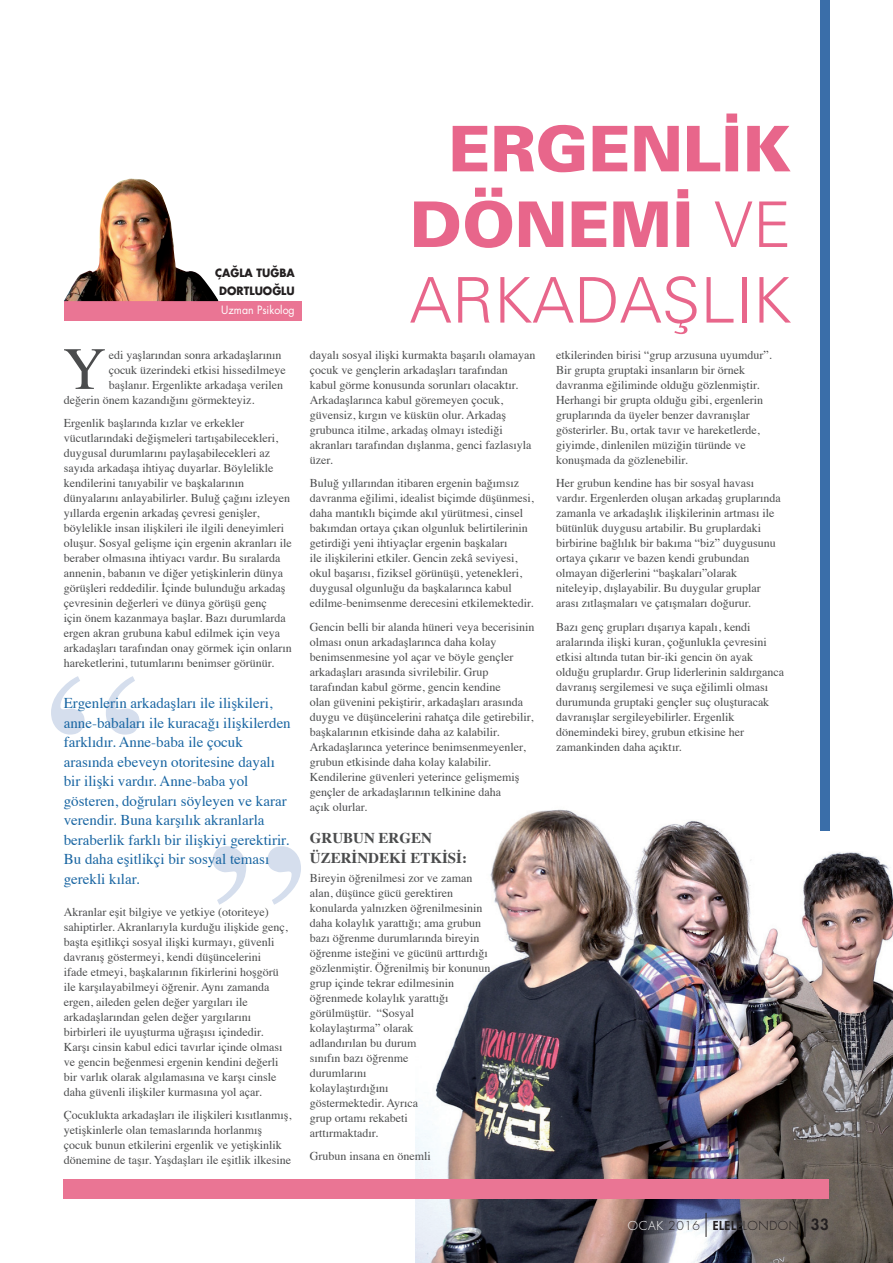
<style>
.page{position:relative;width:893px;height:1263px;background:#fff}
.page>*{position:absolute;margin:0;border:0;box-sizing:border-box;transform-origin:0 0}
.t1{font:900 63px/75.6px "Univers 75";color:#e8668b;text-align:justify}
.t2{font:60px "Times";color:#4b4c4d}
.t3{font:15px/19.5px "Times";color:#1865a2}
.t4{font:700 15px/19.5px "Times";color:#4b4c4d}
.t5{font:800 15px "Futura";color:#231f20}
.t6{font:300 12.15px "Futura";letter-spacing:.05em;color:#231f20}
.t7{font:12px/15px "Times";color:#4b4c4d}
.t8{font:700 11.1px "Futura";color:#231f20;scale:.95 1}
.t9{font:11.1px "Futura";color:#fff;scale:.95 1}
.s1{font-family:"Univers 45";font-weight:300}
.s2{font-size:12px;color:#fff}
.s3{font-size:12px}
.s4{font-weight:800;font-size:12px}
</style>
<div class="page">
<img style="left:415px;top:803px;width:478px;height:460px">
<svg style="left:51px;top:676px;width:88px;height:58px"></svg>
<svg style="left:213px;top:846px;width:88px;height:59px"></svg>
<div style="left:64px;top:301px;width:238px;height:20px;background:#ea7594"></div>
<img style="left:64px;top:179px;width:154px;height:122px">
<div style="left:820px;top:0;width:9px;height:830px;background:#3a6ea9"></div>
<svg style="left:804px;top:1213px;width:1px;height:24px"></svg>
<svg style="left:706px;top:1213px;width:1px;height:24px"></svg>
<div style="left:64px;top:1179px;width:765px;height:20px;background:#ea7594"></div>
<p class="t8" style="left:215px;top:265px;width:85px">ÇA⁄LA TU⁄BA</p>
<p class="t8" style="left:219px;top:283px;width:81px">DORTLUO⁄LU</p>
<p class="t9" style="left:221px;top:303px;width:79px">Uzman Psikolog</p>
<p class="t2" style="left:63px;top:313px;width:45px">Y</p>
<p class="t7" style="left:109px;top:346px;width:174px">edi yaşlarından sonra arkadaşlarının</p>
<p class="t7" style="left:109px;top:361px;width:178px">çocuk üzerindeki etkisi hissedilmeye</p>
<p class="t7" style="left:109px;top:376px;width:176px">başlanır. Ergenlikte arkadaşa verilen</p>
<p class="t7" style="left:64px;top:391px;width:192px">değerin önem kazandığını görmekteyiz.</p>
<p class="t7" style="left:64px;top:415px;width:230px">Ergenlik başlarında kızlar ve erkekler vücutlarındaki değişmeleri tartışabilecekleri, duygusal durumlarını paylaşabilecekleri az sayıda arkadaşa ihtiyaç duyarlar. Böylelikle kendilerini tanıyabilir ve başkalarının dünyalarını anlayabilirler. Buluğ çağını izleyen yıllarda ergenin arkadaş çevresi genişler, böylelikle insan ilişkileri ile ilgili deneyimleri oluşur. Sosyal gelişme için ergenin akranları ile beraber olmasına ihtiyacı vardır. Bu sıralarda annenin, babanın ve diğer yetişkinlerin dünya görüşleri reddedilir. İçinde bulunduğu arkadaş çevresinin değerleri ve dünya görüşü genç<br>için önem kazanmaya başlar. Bazı durumlarda ergen akran grubuna kabul edilmek için veya arkadaşları tarafından onay görmek için onların hareketlerini, tutumlarını benimser görünür.</p>
<p class="t3" style="left:64px;top:692px;width:229px">Ergenlerin arkadaşları ile ilişkileri, anne-babaları ile kuracağı ilişkilerden farklıdır. Anne-baba ile çocuk arasında ebeveyn otoritesine dayalı bir ilişki vardır. Anne-baba yol gösteren, doğruları söyleyen ve karar verendir. Buna karşılık akranlarla beraberlik farklı bir ilişkiyi gerektirir.<br>Bu daha eşitlikçi bir sosyal teması gerekli kılar.</p>
<p class="t7" style="left:64px;top:903px;width:225px">Akranlar eşit bilgiye ve yetkiye (otoriteye) sahiptirler. Akranlarıyla kurduğu ilişkide genç, başta eşitlikçi sosyal ilişki kurmayı, güvenli davranış göstermeyi, kendi düşüncelerini ifade etmeyi, başkalarının fikirlerini hoşgörü ile karşılayabilmeyi öğrenir. Aynı zamanda ergen, aileden gelen değer yargıları ile arkadaşlarından gelen değer yargılarını birbirleri ile uyuşturma uğraşısı içindedir.<br>Karşı cinsin kabul edici tavırlar içinde olması ve gencin beğenmesi ergenin kendini değerli bir varlık olarak algılamasına ve karşı cinsle daha güvenli ilişkiler kurmasına yol açar.</p>
<p class="t7" style="left:64px;top:1107px;width:229px">Çocuklukta arkadaşları ile ilişkileri kısıtlanmış, yetişkinlerle olan temaslarında horlanmış çocuk bunun etkilerini ergenlik ve yetişkinlik dönemine de taşır. Yaşdaşları ile eşitlik ilkesine</p>
<p class="t1" style="left:410px;top:110px;width:383px;text-indent:39px">ERGENL‹K DÖNEM‹ <span class="s1">VE ARKADAfiLIK</span></p>
<p class="t7" style="left:310px;top:346px;width:227px">dayalı sosyal ilişki kurmakta başarılı olamayan çocuk ve gençlerin arkadaşları tarafından kabul görme konusunda sorunları olacaktır.<br>Arkadaşlarınca kabul göremeyen çocuk, güvensiz, kırgın ve küskün olur. Arkadaş grubunca itilme, arkadaş olmayı istediği akranları tarafından dışlanma, genci fazlasıyla üzer.</p>
<p class="t7" style="left:310px;top:475px;width:225px">Buluğ yıllarından itibaren ergenin bağımsız davranma eğilimi, idealist biçimde düşünmesi, daha mantıklı biçimde akıl yürütmesi, cinsel bakımdan ortaya çıkan olgunluk belirtilerinin getirdiği yeni ihtiyaçlar ergenin başkaları<br>ile ilişkilerini etkiler. Gencin zekâ seviyesi, okul başarısı, fiziksel görünüşü, yetenekleri, duygusal olgunluğu da başkalarınca kabul edilme-benimsenme derecesini etkilemektedir.</p>
<p class="t7" style="left:310px;top:618px;width:226px">Gencin belli bir alanda hüneri veya becerisinin olması onun arkadaşlarınca daha kolay benimsenmesine yol açar ve böyle gençler arkadaşları arasında sivrilebilir. Grup tarafından kabul görme, gencin kendine<br>olan güvenini pekiştirir, arkadaşları arasında duygu ve düşüncelerini rahatça dile getirebilir, başkalarının etkisinde daha az kalabilir.<br>Arkadaşlarınca yeterince benimsenmeyenler, grubun etkisinde daha kolay kalabilir.<br>Kendilerine güvenleri yeterince gelişmemiş gençler de arkadaşlarının telkinine daha<br>açık olurlar.</p>
<p class="t4" style="left:310px;top:827px;width:159px">GRUBUN ERGEN<br>ÜZERİNDEKİ ETKİSİ:</p>
<p class="t7" style="left:310px;top:869px;width:182px">Bireyin öğrenilmesi zor ve zaman alan, düşünce gücü gerektiren konularda yalnızken öğrenilmesinin daha kolaylık yarattığı; ama grubun bazı öğrenme durumlarında bireyin öğrenme isteğini ve gücünü arttırdığı gözlenmiştir. Öğrenilmiş bir konunun grup içinde tekrar edilmesinin öğrenmede kolaylık yarattığı görülmüştür. “Sosyal<br>kolaylaştırma” olarak<br>adlandırılan bu durum<br>sınıfın bazı öğrenme<br>durumlarını<br>kolaylaştırdığını<br>göstermektedir. Ayrıca<br>grup ortamı rekabeti<br>arttırmaktadır.</p>
<p class="t7" style="left:310px;top:1148px;width:122px">Grubun insana en önemli</p>
<p class="t7" style="left:556px;top:346px;width:217px">etkilerinden birisi “grup arzusuna uyumdur”.<br>Bir grupta gruptaki insanların bir örnek davranma eğiliminde olduğu gözlenmiştir.<br>Herhangi bir grupta olduğu gibi, ergenlerin gruplarında da üyeler benzer davranışlar gösterirler. Bu, ortak tavır ve hareketlerde, giyimde, dinlenilen müziğin türünde ve konuşmada da gözlenebilir.</p>
<p class="t7" style="left:556px;top:475px;width:226px">Her grubun kendine has bir sosyal havası vardır. Ergenlerden oluşan arkadaş gruplarında zamanla ve arkadaşlık ilişkilerinin artması ile bütünlük duygusu artabilir. Bu gruplardaki birbirine bağlılık bir bakıma “biz” duygusunu ortaya çıkarır ve bazen kendi grubundan olmayan diğerlerini “başkaları”olarak niteleyip, dışlayabilir. Bu duygular gruplar arası zıtlaşmaları ve çatışmaları doğurur.</p>
<p class="t7" style="left:556px;top:618px;width:230px">Bazı genç grupları dışarıya kapalı, kendi aralarında ilişki kuran, çoğunlukla çevresini etkisi altında tutan bir-iki gencin ön ayak olduğu gruplardır. Grup liderlerinin saldırganca davranış sergilemesi ve suça eğilimli olması durumunda gruptaki gençler suç oluşturacak davranışlar sergileyebilirler. Ergenlik dönemindeki birey, grubun etkisine her zamankinden daha açıktır.</p>
<p class="t6" style="left:628px;top:1218px;width:173px"><span class="s2">OCAK</span> <span class="s3">2016</span> <span class="s4">ELELE</span>LONDON</p>
<p class="t5" style="left:811px;top:1215px;width:20px">33</p>
</div>
